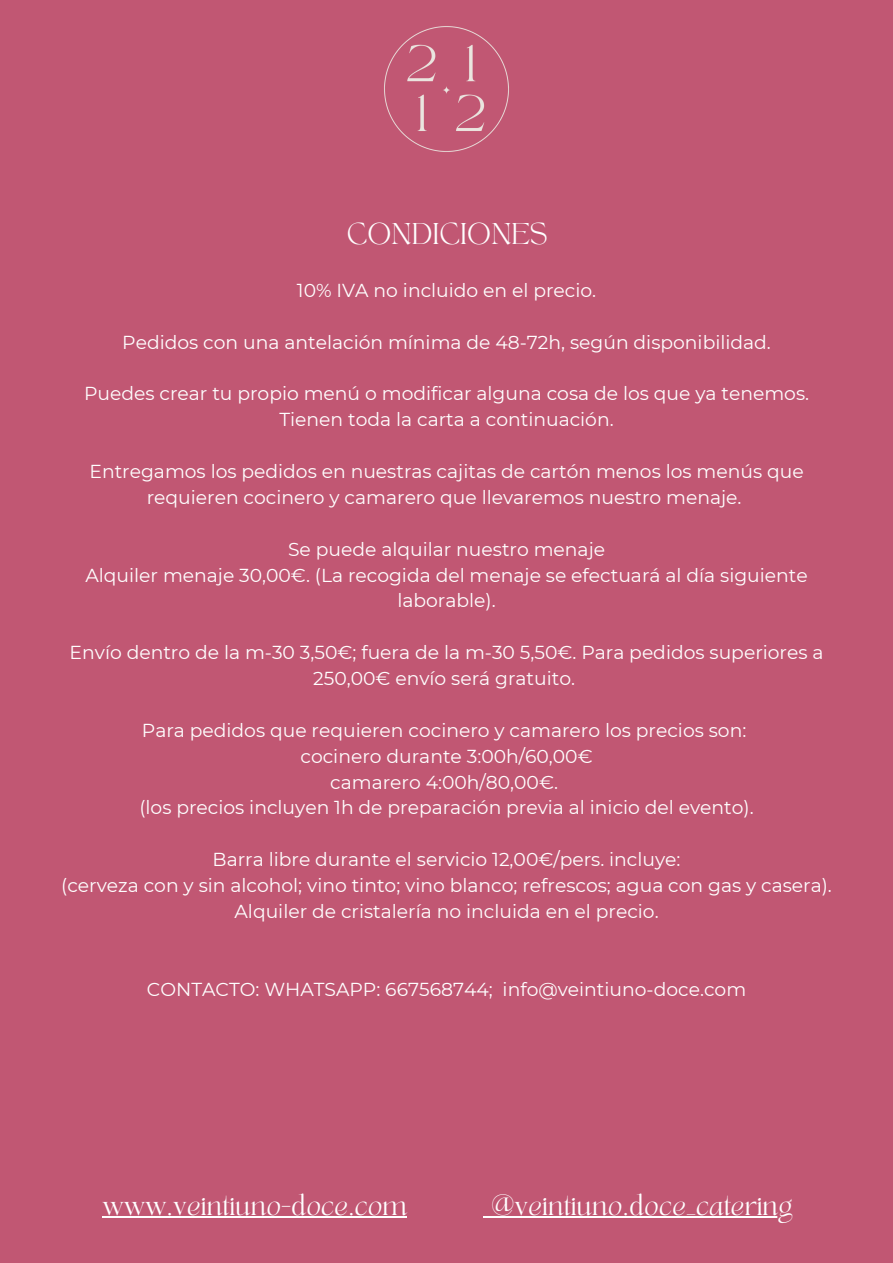
<style>
.page{position:relative;width:893px;height:1263px;background:#c15773}
.page>*{position:absolute;margin:0;border:0;box-sizing:border-box;transform-origin:0 0}
.t1{font:21px "TANAEGEAN";color:#fff}
.t2{font:20.25px "TANAEGEAN";color:#fff}
.t3{font:18.75px/25.9px "Montserrat";color:#fff;text-align:center}
</style>
<div class="page">
<img style="left:384px;top:26px;width:125px;height:126px">
<hr style="left:102px;top:1216px;width:305px;height:2px;background:#fff">
<svg style="left:483px;top:1216px;width:8px;height:2px"></svg>
<hr style="left:491px;top:1216px;width:301px;height:2px;background:#fff">
<p class="t1" style="left:347px;top:222px;width:202px">CONDICIONES</p>
<p class="t3" style="left:297px;top:277px;width:301px">10% IVA no incluido en el precio.</p>
<h1 class="t3" style="left:122px;top:329px;width:650px">Pedidos con una antelación mínima de 48-72h, según disponibilidad.</h1>
<p class="t3" style="left:84px;top:381px;width:726px">Puedes crear tu propio menú o modificar alguna cosa de los que ya tenemos.</p>
<p class="t3" style="left:279px;top:407px;width:336px">Tienen toda la carta a continuación.</p>
<p class="t3" style="left:89px;top:458px;width:715px">Entregamos los pedidos en nuestras cajitas de cartón menos los menús que requieren cocinero y camarero que llevaremos nuestro menaje.</p>
<p class="t3" style="left:288px;top:536px;width:318px">Se puede alquilar nuestro menaje</p>
<p class="t3" style="left:85px;top:562px;width:724px">Alquiler menaje 30,00€. (La recogida del menaje se efectuará al día siguiente laborable).</p>
<p class="t3" style="left:70px;top:639px;width:755px">Envío dentro de la m-30 3,50€; fuera de la m-30 5,50€. Para pedidos superiores a<br>250,00€ envío será gratuito.</p>
<p class="t3" style="left:142px;top:717px;width:606px">Para pedidos que requieren cocinero y camarero los precios son:</p>
<p class="t3" style="left:300px;top:743px;width:294px">cocinero durante 3:00h/60,00€</p>
<p class="t3" style="left:330px;top:769px;width:229px">camarero 4:00h/80,00€.</p>
<p class="t3" style="left:139px;top:795px;width:616px">(los precios incluyen 1h de preparación previa al inicio del evento).</p>
<p class="t3" style="left:213px;top:846px;width:469px">Barra libre durante el servicio 12,00€/pers. incluye:</p>
<p class="t3" style="left:61px;top:872px;width:772px">(cerveza con y sin alcohol; vino tinto; vino blanco; refrescos; agua con gas y casera).</p>
<p class="t3" style="left:234px;top:898px;width:425px">Alquiler de cristalería no incluida en el precio.</p>
<p class="t3" style="left:147px;top:976px;width:601px">CONTACTO: WHATSAPP: 667568744; info@veintiuno-doce.com</p>
<h2 class="t2" style="left:102px;top:1193px;width:306px">www.veintiuno-doce.com</h2>
<p class="t2" style="left:491px;top:1193px;width:302px">@veintiuno.doce_catering</p>
</div>
